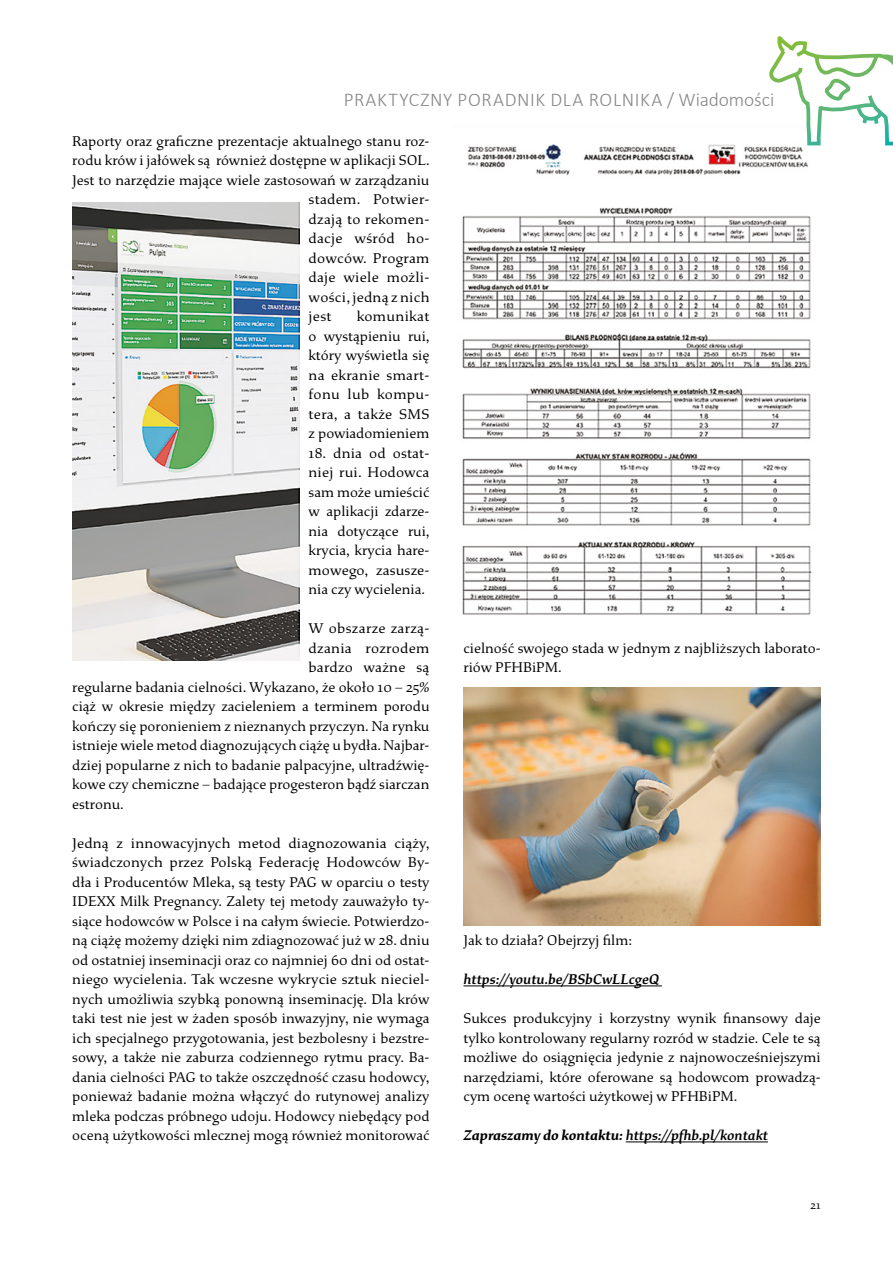
<style>
.page{position:relative;width:893px;height:1263px;background:#fff}
.page>*{position:absolute;margin:0;border:0;box-sizing:border-box;transform-origin:0 0}
.t1{font:300 19.5px "Calibri";letter-spacing:.03em;color:#878787}
.t2{font:15px/19.5px "Study";color:#000;text-align:justify}
.t3{font:15px "Study";letter-spacing:.02em;color:#000}
.t4{font:italic 600 15px "Study";letter-spacing:-.005em;color:#000}
.t5{font:12px "Study";color:#000}
.s1{font-weight:700}
</style>
<div class="page">
<hr style="left:463px;top:985px;width:199px;height:1px;background:#000">
<hr style="left:626px;top:1141px;width:142px;height:1px;background:#000">
<img style="left:72px;top:202px;width:228px;height:458px">
<img style="left:462px;top:144px;width:350px;height:471px">
<img style="left:464px;top:688px;width:356px;height:238px">
<svg style="left:765px;top:36px;width:128px;height:111px"></svg>
<h1 class="t1" style="left:344px;top:88px;width:432px">PRAKTYCZNY PORADNIK DLA ROLNIKA / Wiadomości</h1>
<p class="t2" style="left:72px;top:131px;width:359px">Raporty oraz graficzne prezentacje aktualnego stanu roz-</p>
<p class="t2" style="left:72px;top:151px;width:359px">rodu krów i jałówek są również dostępne w aplikacji SOL.</p>
<p class="t2" style="left:72px;top:170px;width:359px">Jest to narzędzie mające wiele zastosowań w zarządzaniu</p>
<p class="t3" style="left:309px;top:191px;width:122px">stadem. Potwier-</p>
<p class="t3" style="left:309px;top:210px;width:122px">dzają to rekomen-</p>
<p class="t3" style="left:309px;top:230px;width:122px">dacje wśród ho-</p>
<p class="t2" style="left:309px;top:248px;width:122px">dowców. Program</p>
<p class="t3" style="left:309px;top:269px;width:122px">daje wiele możli-</p>
<p class="t3" style="left:309px;top:288px;width:122px">wości, jedną z nich</p>
<p class="t2" style="left:309px;top:307px;width:24px">jest</p>
<p class="t2" style="left:309px;top:307px;width:123px;text-indent:48px">komunikat o wystąpieniu rui, który wyświetla się na ekranie smart&shy;fonu lub kompu&shy;tera, a także SMS z powiadomieniem</p>
<p class="t2" style="left:309px;top:443px;width:123px">18. dnia od ostat&shy;niej rui. Hodowca sam może umieścić w aplikacji zdarze&shy;nia dotyczące rui, krycia, krycia hare&shy;mowego, zasusze&shy;nia czy wycielenia.</p>
<p class="t3" style="left:309px;top:620px;width:122px">W obszarze zarzą-</p>
<p class="t3" style="left:309px;top:639px;width:122px">dzania rozrodem</p>
<p class="t3" style="left:309px;top:659px;width:122px">bardzo ważne są</p>
<p class="t2" style="left:72px;top:677px;width:359px">regularne badania cielności. Wykazano, że około 10 – 25%</p>
<p class="t2" style="left:72px;top:697px;width:359px">ciąż w okresie między zacieleniem a terminem porodu</p>
<p class="t2" style="left:72px;top:716px;width:359px">kończy się poronieniem z nieznanych przyczyn. Na rynku</p>
<p class="t2" style="left:72px;top:736px;width:359px">istnieje wiele metod diagnozujących ciążę u bydła. Najbar-</p>
<p class="t2" style="left:72px;top:755px;width:359px">dziej popularne z nich to badanie palpacyjne, ultradźwię-</p>
<p class="t2" style="left:72px;top:775px;width:359px">kowe czy chemiczne – badające progesteron bądź siarczan</p>
<p class="t2" style="left:72px;top:794px;width:53px">estronu.</p>
<p class="t2" style="left:72px;top:833px;width:359px">Jedną z innowacyjnych metod diagnozowania ciąży, świadczonych przez Polską Federację Hodowców By&shy;dła i Producentów Mleka, są testy PAG w oparciu o testy IDEXX Milk Pregnancy. Zalety tej metody zauważyło ty&shy;siące hodowców w Polsce i na całym świecie. Potwierdzo&shy;ną ciążę możemy dzięki nim zdiagnozować już w 28. dniu od ostatniej inseminacji oraz co najmniej 60 dni od ostat&shy;niego wycielenia. Tak wczesne wykrycie sztuk nieciel&shy;nych umożliwia szybką ponowną inseminację. Dla krów taki test nie jest w żaden sposób inwazyjny, nie wymaga ich specjalnego przygotowania, jest bezbolesny i bezstre&shy;sowy, a także nie zaburza codziennego rytmu pracy. Ba&shy;dania cielności PAG to także oszczędność czasu hodowcy, ponieważ badanie można włączyć do rutynowej analizy mleka podczas próbnego udoju. Hodowcy niebędący pod oceną użytkowości mlecznej mogą również monitorować</p>
<p class="t2" style="left:463px;top:638px;width:359px">cielność swojego stada w jednym z najbliższych laborato&shy;riów PFHBiPM.</p>
<p class="t2" style="left:463px;top:931px;width:170px">Jak to działa? Obejrzyj film:</p>
<p class="t4" style="left:463px;top:971px;width:197px">https://youtu.be/BSbCwLLcgeQ</p>
<p class="t2" style="left:463px;top:1009px;width:359px">Sukces produkcyjny i korzystny wynik finansowy daje tylko kontrolowany regularny rozród w stadzie. Cele te są możliwe do osiągnięcia jedynie z najnowocześniejszymi narzędziami, które oferowane są hodowcom prowadzą&shy;cym ocenę wartości użytkowej w PFHBiPM.</p>
<p class="t4" style="left:463px;top:1127px;width:306px"><span class="s1">Zapraszamy do kontaktu:</span> https://pfhb.pl/kontakt</p>
<p class="t5" style="left:810px;top:1198px;width:12px">21</p>
</div>
